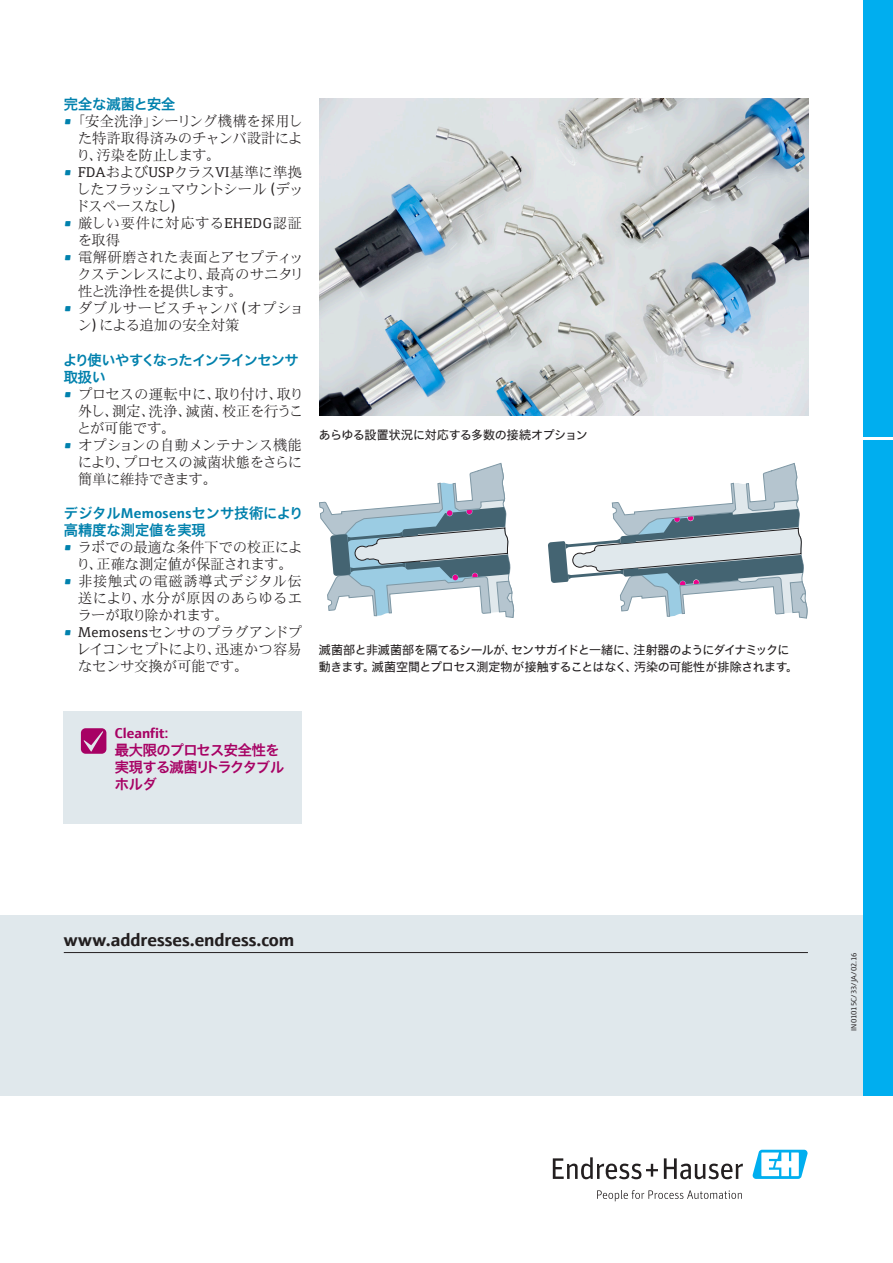
<style>
.page{position:relative;width:893px;height:1263px;background:#fff}
.page>*{position:absolute;margin:0;border:0;box-sizing:border-box;transform-origin:0 0}
.t1{font:700 18px "E+H Sans JP";color:#231f20}
.t2{font:14.25px/17px "E+H Serif JP";color:#231f20;text-align:justify}
.General_Copy_Accent__Strg_Shift_N__Cyan{font:700 14.25px/17px "E+H Sans JP";letter-spacing:-.015em;color:#0081ad}
.Infobox_Accent{font:700 14.25px/17px "E+H Sans JP";letter-spacing:-.025em;color:#a70164}
.t3{font:14.25px/17px "E+H Serif JP";letter-spacing:.05em;color:#231f20}
.General_Copy_Accent__Strg_Shift_N__Cyan-2{font:700 14.25px/17px "E+H Sans JP";letter-spacing:-.085em;color:#0081ad}
.General_Legend{font:12px/17px "E+H Sans JP";letter-spacing:-.035em;color:#231f20}
.Legend{font:12px "E+H Sans JP";letter-spacing:-.025em;color:#231f20}
.t4{font:7.5px "E+H Sans JP";letter-spacing:-.005em;color:#231f20}
.s1{color:#0081ad}
</style>
<div class="page">
<div style="left:0;top:915px;width:863px;height:181px;background:#e0e8ec"></div>
<div style="left:64px;top:711px;width:238px;height:113px;background:#e0e8ec"></div>
<svg style="left:81px;top:728px;width:25px;height:26px"></svg>
<hr style="left:64px;top:952px;width:744px;height:1px;background:#231f20">
<div style="left:863px;top:0;width:30px;height:1096px;background:#00aeef"></div>
<hr style="left:859px;top:437px;width:34px;height:2px;background:#fff">
<svg style="left:553px;top:1157px;width:105px;height:22px"></svg>
<svg style="left:664px;top:1158px;width:79px;height:21px"></svg>
<svg style="left:597px;top:1190px;width:145px;height:11px"></svg>
<svg style="left:752px;top:1150px;width:56px;height:29px"></svg>
<svg style="left:548px;top:463px;width:260px;height:156px"></svg>
<svg style="left:319px;top:463px;width:195px;height:155px"></svg>
<img style="left:319px;top:99px;width:489px;height:317px">
<p class="General_Copy_Accent__Strg_Shift_N__Cyan" style="left:64px;top:96px;width:113px">完全な滅菌と安全</p>
<p class="t2" style="left:76px;top:113px;width:228px;text-indent:-12px"><span class="s1">•</span>「安全洗浄」シーリング機構を採用した特許取得済みのチャンバ設計により、汚染を防止します。</p>
<p class="t2" style="left:75px;top:164px;width:229px;text-indent:-12px"><span class="s1">•</span> FDAおよびUSPクラスVI基準に準拠したフラッシュマウントシール（デッドスペースなし）</p>
<p class="t3" style="left:78px;top:215px;width:226px;text-indent:-14px"><span class="s1">•</span> 厳しい要件に対応するEHEDG認証を取得</p>
<p class="t2" style="left:77px;top:249px;width:228px;text-indent:-14px"><span class="s1">•</span> 電解研磨された表面とアセプティックステンレスにより、最高のサニタリ性と洗浄性を提供します。</p>
<p class="t2" style="left:77px;top:300px;width:228px;text-indent:-14px"><span class="s1">•</span> ダブルサービスチャンバ（オプション）による追加の安全対策</p>
<p class="General_Copy_Accent__Strg_Shift_N__Cyan-2" style="left:63px;top:351px;width:237px">より使いやすくなったインラインセンサ取扱い</p>
<p class="t2" style="left:77px;top:385px;width:228px;text-indent:-13px"><span class="s1">•</span> プロセスの運転中に、取り付け、取り外し、測定、洗浄、滅菌、校正を行うことが可能です。</p>
<p class="t2" style="left:78px;top:437px;width:226px;text-indent:-14px"><span class="s1">•</span> オプションの自動メンテナンス機能により、プロセスの滅菌状態をさらに簡単に維持できます。</p>
<p class="General_Copy_Accent__Strg_Shift_N__Cyan" style="left:64px;top:504px;width:241px">デジタルMemosensセンサ技術により高精度な測定値を実現</p>
<p class="t2" style="left:64px;top:539px;width:240px;text-align:center"><span class="s1">•</span> ラボでの最適な条件下での校正により、正確な測定値が保証されます。</p>
<p class="t2" style="left:77px;top:573px;width:226px;text-indent:-14px"><span class="s1">•</span> 非接触式の電磁誘導式デジタル伝送により、水分が原因のあらゆるエラーが取り除かれます。</p>
<p class="t2" style="left:76px;top:624px;width:227px;text-indent:-13px"><span class="s1">•</span> Memosensセンサのプラグアンドプレイコンセプトにより、迅速かつ容易なセンサ交換が可能です。</p>
<p class="Legend" style="left:319px;top:427px;width:270px">あらゆる設置状況に対応する多数の接続オプション</p>
<p class="General_Legend" style="left:319px;top:641px;width:481px">滅菌部と非滅菌部を隔てるシールが、センサガイドと一緒に、注射器のようにダイナミックに動きます。滅菌空間とプロセス測定物が接触することはなく、汚染の可能性が排除されます。</p>
<p class="Infobox_Accent" style="left:115px;top:725px;width:171px">Cleanfit：<br>最大限のプロセス安全性を実現する滅菌リトラクタブルホルダ</p>
<p class="t1" style="left:64px;top:929px;width:232px">www.addresses.endress.com</p>
<p class="t4" style="left:850px;top:1031px;width:80px;rotate:-90deg">IN01015C/33/JA/02.16</p>
</div>
